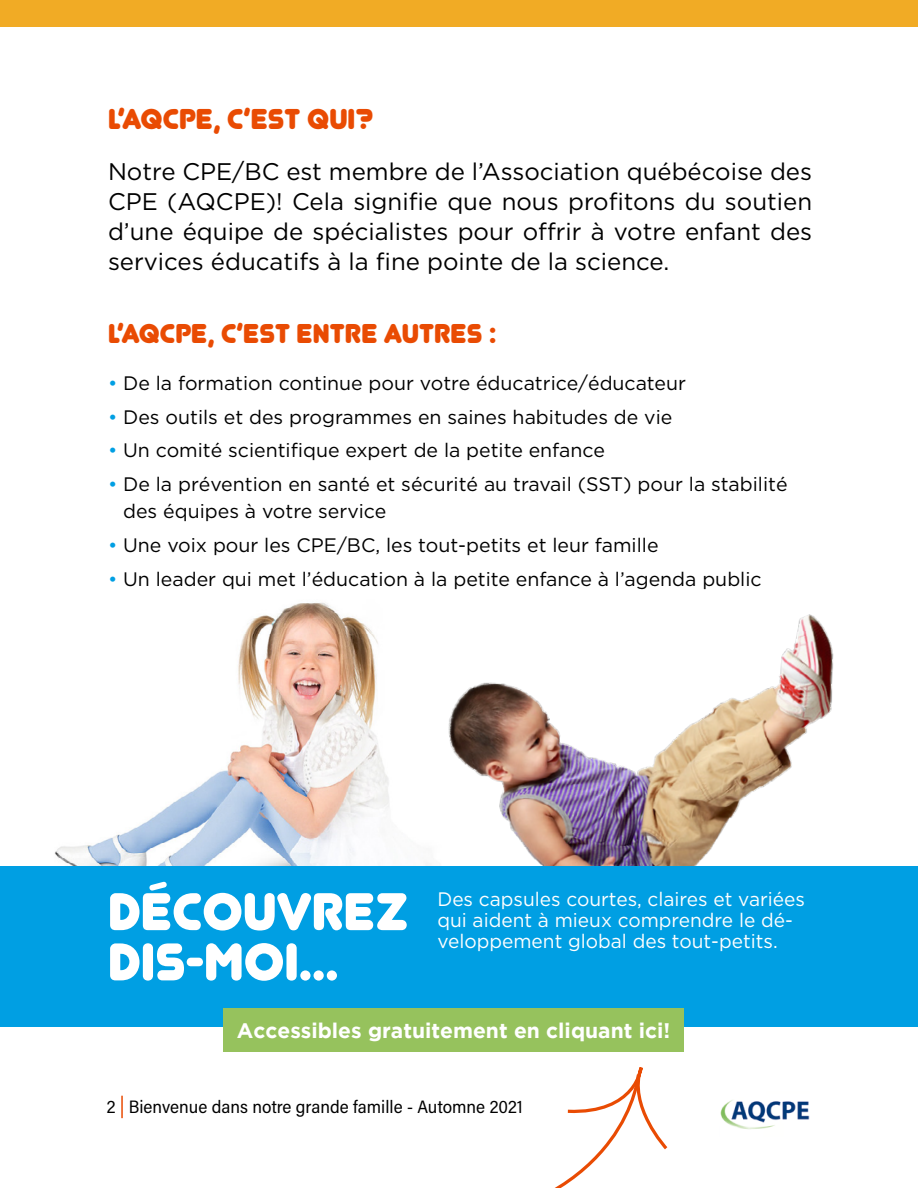
<style>
.page{position:relative;width:918px;height:1188px;background:#fff}
.page>*{position:absolute;margin:0;border:0;box-sizing:border-box;transform-origin:0 0}
.t1{font:52.5px "Junegull";color:#fff}
.t2{font:28.5px "Junegull";color:#e94b03}
.t3{font:27px "Junegull";color:#e94b03}
.t4{font:24px/30px "Gotham";color:#000;text-align:justify}
.t5{font:700 21px "Gotham";color:#fff}
.t6{font:19.5px/27px "Gotham";color:#000}
.t7{font:19.5px/21px "Gotham";color:#fff}
.t8{font:18px "Acumin Pro Semi Cond";color:#000}
.s1{color:#009fe3}
</style>
<div class="page">
<img style="left:448px;top:614px;width:386px;height:252px">
<img style="left:54px;top:602px;width:374px;height:264px">
<div style="left:0;top:866px;width:918px;height:161px;background:#009fe3"></div>
<div style="left:224px;top:1009px;width:460px;height:43px;background:#96c25d"></div>
<svg style="left:555px;top:1067px;width:113px;height:121px"></svg>
<div style="left:0;top:0;width:918px;height:27px;background:#f1ab25"></div>
<img style="left:720px;top:1100px;width:89px;height:30px">
<hr style="left:121px;top:1096px;width:2px;height:22px;background:#e94b03">
<p class="t2" style="left:108px;top:102px;width:267px">L’AQCPE, C’EST QUI?</p>
<p class="t4" style="left:108px;top:156px;width:706px">Notre CPE/BC est membre de l’Association québécoise des CPE (AQCPE)! Cela signifie que nous profitons du soutien d’une équipe de spécialistes pour offrir à votre enfant des services éducatifs à la fine pointe de la science.</p>
<p class="t3" style="left:108px;top:317px;width:390px">L’AQCPE, C’EST ENTRE AUTRES :</p>
<p class="t6" style="left:108px;top:369px;width:580px"><span class="s1">•</span> De la formation continue pour votre éducatrice/éducateur</p>
<p class="t6" style="left:108px;top:403px;width:566px"><span class="s1">•</span> Des outils et des programmes en saines habitudes de vie</p>
<p class="t6" style="left:108px;top:437px;width:498px"><span class="s1">•</span> Un comité scientifique expert de la petite enfance</p>
<p class="t6" style="left:123px;top:470px;width:666px;text-indent:-15px"><span class="s1">•</span> De la prévention en santé et sécurité au travail (SST) pour la stabilité des équipes à votre service</p>
<p class="t6" style="left:108px;top:531px;width:552px"><span class="s1">•</span> Une voix pour les CPE/BC, les tout-petits et leur famille</p>
<p class="t6" style="left:108px;top:565px;width:655px"><span class="s1">•</span> Un leader qui met l’éducation à la petite enfance à l’agenda public</p>
<p class="t1" style="left:108px;top:880px;width:303px">DÉCOUVREZ</p>
<p class="t1" style="left:108px;top:931px;width:232px">DIS-MOI...</p>
<p class="t7" style="left:437px;top:888px;width:369px">Des capsules courtes, claires et variées qui aident à mieux comprendre le dé&shy;veloppement global des tout-petits.</p>
<p class="t5" style="left:237px;top:1018px;width:435px">Accessibles gratuitement en cliquant ici!</p>
<p class="t8" style="left:107px;top:1094px;width:417px">2 Bienvenue dans notre grande famille - Automne 2021</p>
</div>
